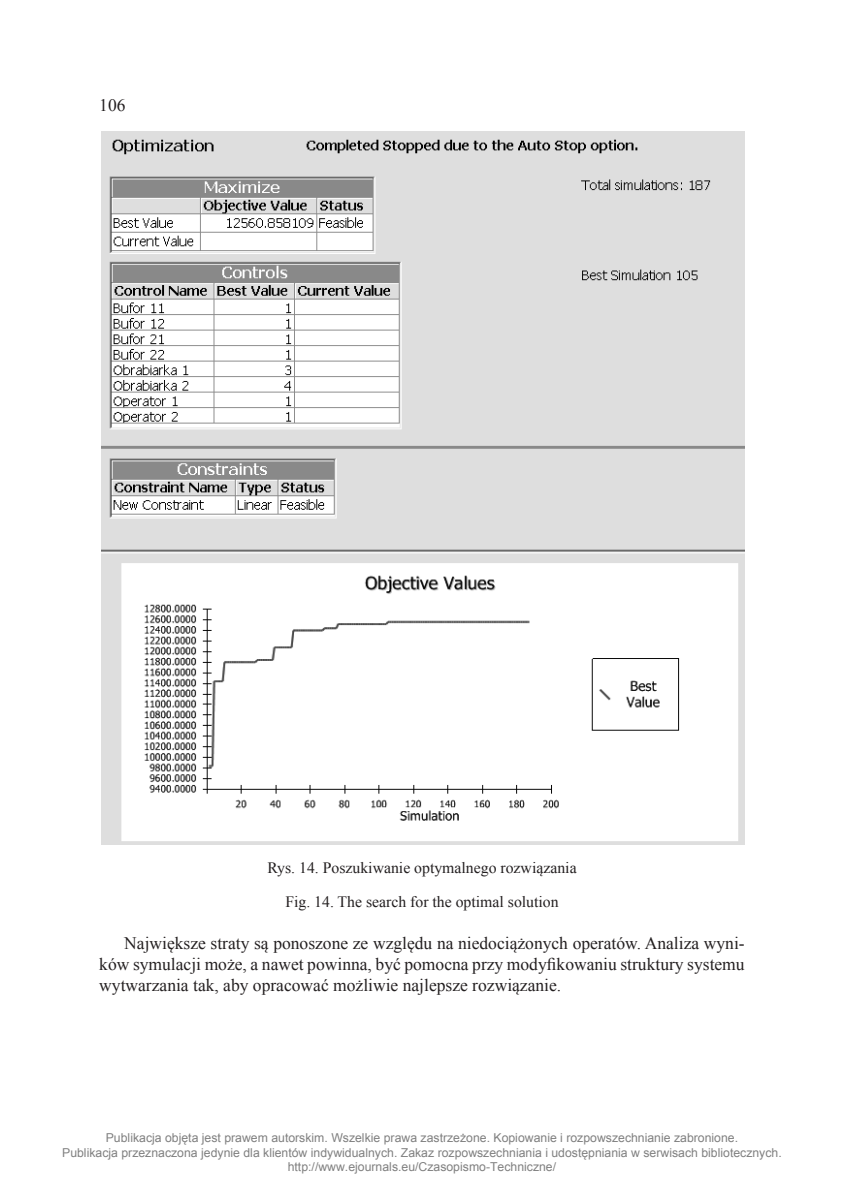
<style>
.page{position:relative;width:844px;height:1191px;background:#fff}
.page>*{position:absolute;margin:0;border:0;box-sizing:border-box;transform-origin:0 0}
.tekst_cz{font:17.5px/21px "Times New Roman";color:#231f20;text-align:justify}
.rysunki_polski{font:15.75px "Times New Roman";color:#231f20}
.rysunki_angielski{font:15.75px "Times New Roman";color:#231f20}
.t1{font:12.25px/14.7px "Arial";color:#808080;text-align:center}
</style>
<div class="page">
<img style="left:102px;top:131px;width:642px;height:713px">
<h1 class="tekst_cz" style="left:99px;top:95px;width:28px">106</h1>
<p class="rysunki_polski" style="left:267px;top:857px;width:311px">Rys. 14. Poszukiwanie optymalnego rozwiązania</p>
<p class="rysunki_angielski" style="left:285px;top:891px;width:275px">Fig. 14. The search for the optimal solution</p>
<p class="tekst_cz" style="left:99px;top:932px;width:646px;text-indent:25px">Największe straty są ponoszone ze względu na niedociążonych operatów. Analiza wyni&shy;ków symulacji może, a nawet powinna, być pomocna przy modyfikowaniu struktury systemu wytwarzania tak, aby opracować możliwie najlepsze rozwiązanie.</p>
<p class="t1" style="left:62px;top:1130px;width:721px">Publikacja objęta jest prawem autorskim. Wszelkie prawa zastrzeżone. Kopiowanie i rozpowszechnianie zabronione.<br>Publikacja przeznaczona jedynie dla klientów indywidualnych. Zakaz rozpowszechniania i udostępniania w serwisach bibliotecznych. http://www.ejournals.eu/Czasopismo-Techniczne/</p>
</div>
